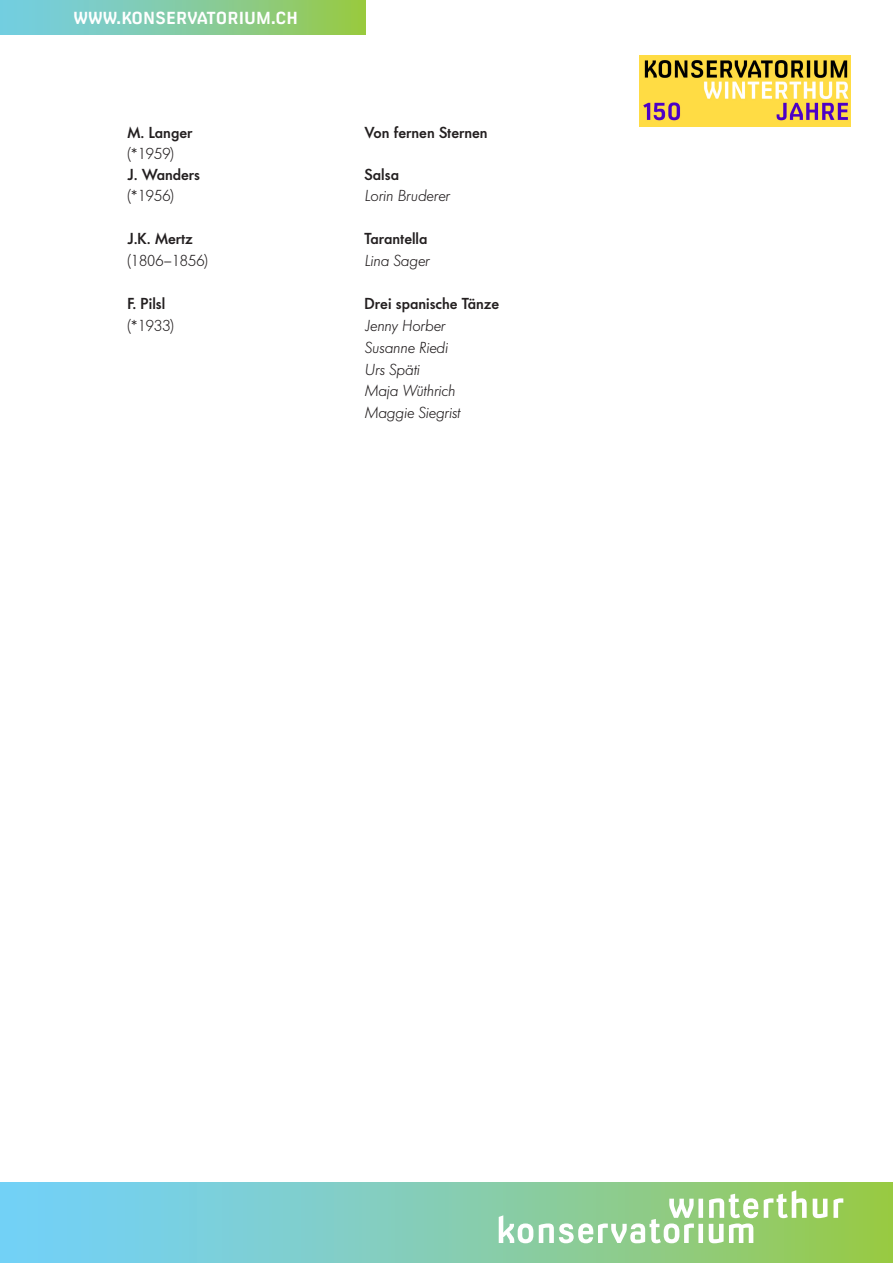
<style>
.page{position:relative;width:893px;height:1263px;background:#fff}
.page>*{position:absolute;margin:0;border:0;box-sizing:border-box;transform-origin:0 0}
.t1{font:700 16.5px "Milibus Rg";color:#fff}
.Schüler_in{font:500 15.75px "Futura BQ";color:#231f20}
.Schüler_in-2{font:italic 300 15.75px "Futura BQ";color:#231f20}
.Schüler_in-3{font:300 15.75px "Futura BQ";color:#231f20}
</style>
<div class="page">
<img style="left:640px;top:55px;width:210px;height:71px">
<div style="left:0;top:0;width:365px;height:34px;background:linear-gradient(to right,#72ceef,#98c94b)"></div>
<svg style="left:0;top:1182px;width:893px;height:81px"></svg>
<svg style="left:499px;top:1190px;width:344px;height:53px"></svg>
<p class="t1" style="left:74px;top:8px;width:226px">WWW.KONSERVATORIUM.CH</p>
<p class="Schüler_in" style="left:128px;top:123px;width:66px">M. Langer</p>
<p class="Schüler_in" style="left:365px;top:123px;width:124px">Von fernen Sternen</p>
<p class="Schüler_in-3" style="left:128px;top:144px;width:48px">(*1959)</p>
<p class="Schüler_in" style="left:128px;top:165px;width:74px">J. Wanders</p>
<p class="Schüler_in" style="left:365px;top:165px;width:36px">Salsa</p>
<p class="Schüler_in-3" style="left:128px;top:186px;width:48px">(*1956)</p>
<p class="Schüler_in-2" style="left:365px;top:186px;width:87px">Lorin Bruderer</p>
<p class="Schüler_in" style="left:128px;top:228px;width:67px">J.K. Mertz</p>
<p class="Schüler_in" style="left:365px;top:228px;width:64px">Tarantella</p>
<p class="Schüler_in-3" style="left:128px;top:250px;width:82px">(1806–1856)</p>
<p class="Schüler_in-2" style="left:365px;top:250px;width:66px">Lina Sager</p>
<p class="Schüler_in" style="left:128px;top:294px;width:39px">F. Pilsl</p>
<p class="Schüler_in" style="left:365px;top:294px;width:136px">Drei spanische Tänze</p>
<p class="Schüler_in-3" style="left:128px;top:315px;width:48px">(*1933)</p>
<p class="Schüler_in-2" style="left:365px;top:315px;width:82px">Jenny Horber</p>
<p class="Schüler_in-2" style="left:365px;top:337px;width:85px">Susanne Riedi</p>
<p class="Schüler_in-2" style="left:365px;top:359px;width:56px">Urs Späti</p>
<p class="Schüler_in-2" style="left:365px;top:381px;width:92px">Maja Wüthrich</p>
<p class="Schüler_in-2" style="left:365px;top:402px;width:97px">Maggie Siegrist</p>
</div>
